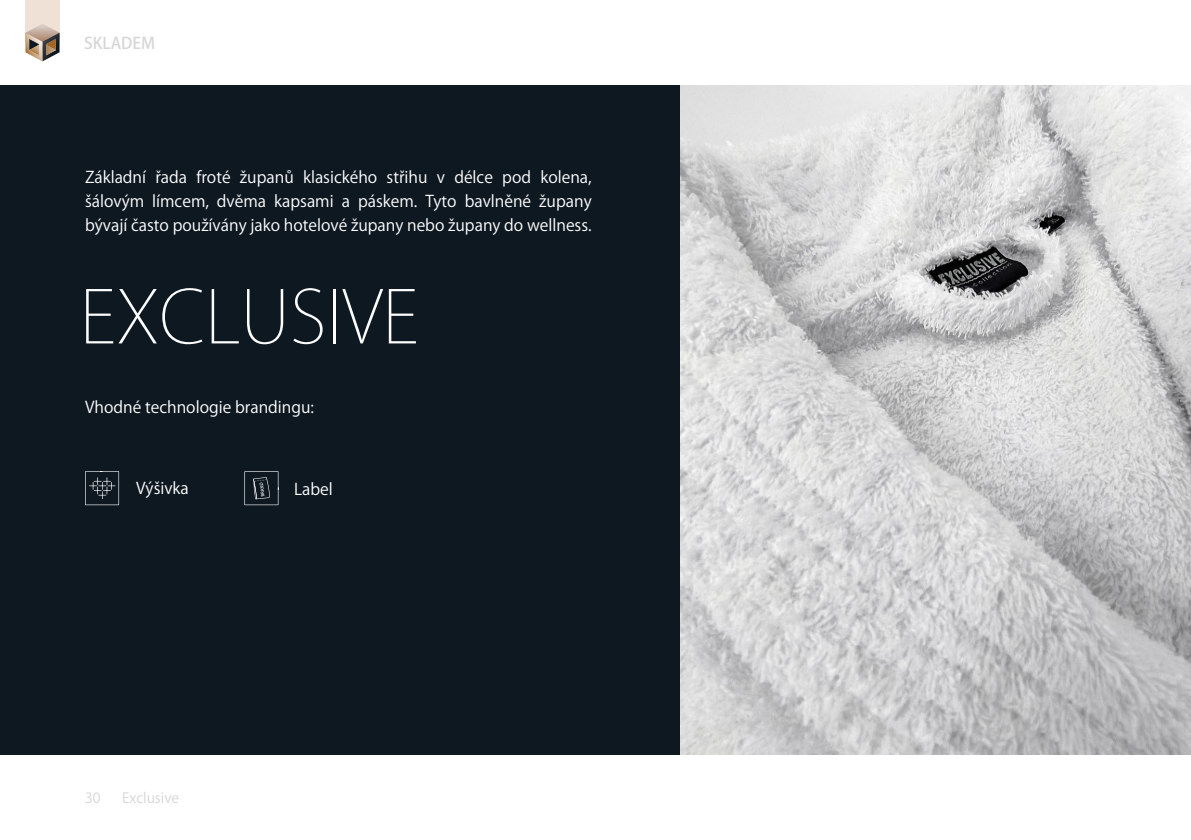
<style>
.page{position:relative;width:1191px;height:840px;background:#fff}
.page>*{position:absolute;margin:0;border:0;box-sizing:border-box;transform-origin:0 0}
.t1{font:200 72px "Koz Go Pr 6 N";color:#fff}
.t2{font:16px/24px "Koz Go Pr 6 N";color:#fff;text-align:justify}
.t3{font:500 16px "Koz Go Pr 6 N";color:#d5d7d7}
.t4{font:14px "Koz Go Pr 6 N";color:#d5d7d7}
</style>
<div class="page">
<div style="left:0;top:85px;width:680px;height:669px;background:#0e1821"></div>
<img style="left:680px;top:85px;width:511px;height:669px">
<svg style="left:244px;top:471px;width:34px;height:34px"></svg>
<svg style="left:85px;top:471px;width:34px;height:34px"></svg>
<div style="left:26px;top:0;width:34px;height:42px;background:#efe1d5"></div>
<svg style="left:26px;top:24px;width:34px;height:37px"></svg>
<p class="t3" style="left:84px;top:34px;width:72px">SKLADEM</p>
<p class="t2" style="left:85px;top:165px;width:508px">Základní řada froté županů klasického střihu v délce pod kolena, šálovým límcem, dvěma kapsami a páskem. Tyto bavlněné župany bývají často používány jako hotelové župany nebo župany do wellness.</p>
<p class="t1" style="left:79px;top:276px;width:341px">EXCLUSIVE</p>
<p class="t2" style="left:85px;top:395px;width:230px">Vhodné technologie brandingu:</p>
<p class="t2" style="left:136px;top:476px;width:54px">Výšivka</p>
<p class="t2" style="left:294px;top:477px;width:40px">Label</p>
<p class="t4" style="left:85px;top:789px;width:17px">30</p>
<p class="t4" style="left:122px;top:789px;width:58px">Exclusive</p>
</div>
